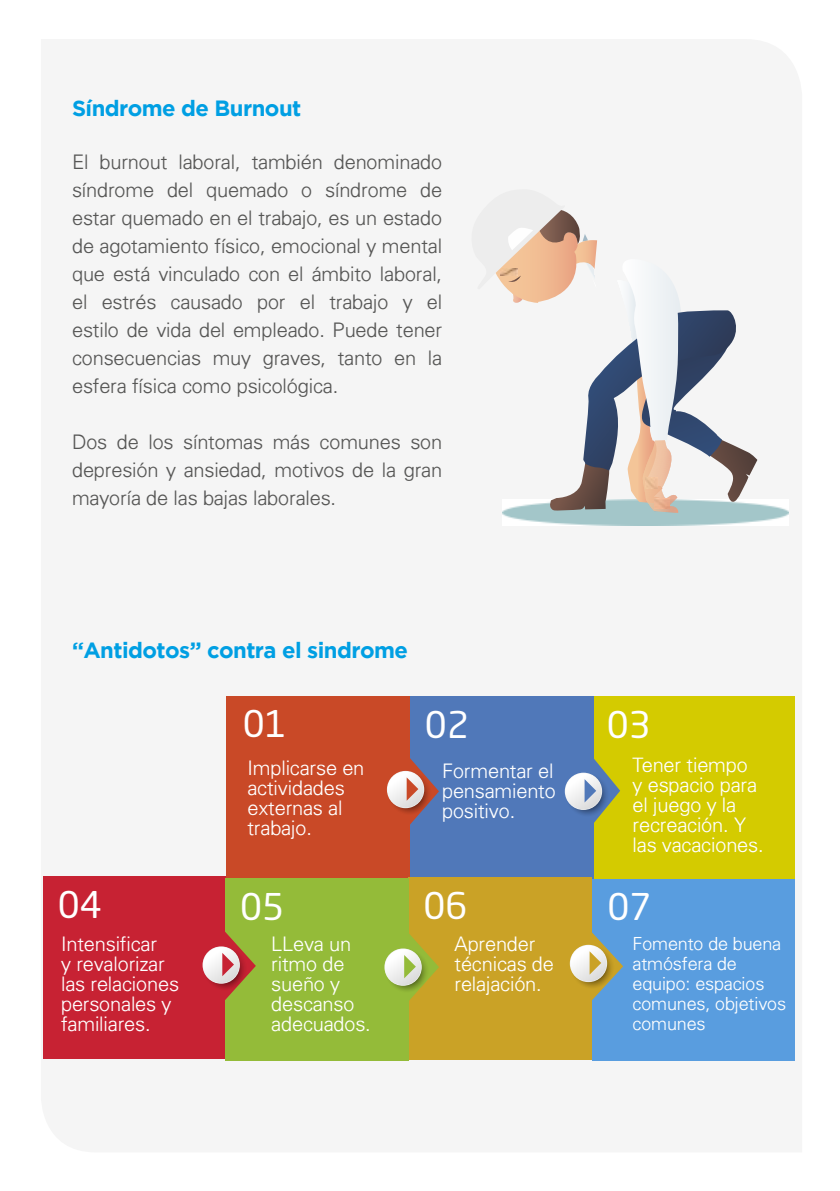
<style>
.page{position:relative;width:840px;height:1191px;background:#fff}
.page>*{position:absolute;margin:0;border:0;box-sizing:border-box;transform-origin:0 0}
.t1{font:36.4px "Neo Sans Std";color:#fff}
.t2{font:700 22px "Gotham";letter-spacing:-.025em;color:#009fe3}
.t3{font:300 20px/28px "Univers";letter-spacing:-.005em;color:#575756;text-align:justify}
.t4{font:300 20px/20px "Univers";letter-spacing:-.005em;color:#fff}
.t5{font:300 18px/20px "Univers";letter-spacing:-.005em;color:#fff}
</style>
<div class="page">
<div style="left:592px;top:878px;width:202px;height:183px;background:#599ddf"></div>
<div style="left:43px;top:876px;width:183px;height:183px;background:#c72233"></div>
<div style="left:591px;top:696px;width:203px;height:182px;background:#d4cb00"></div>
<div style="left:410px;top:696px;width:183px;height:183px;background:#5078b9"></div>
<div style="left:226px;top:696px;width:183px;height:183px;background:#c94927"></div>
<svg style="left:386px;top:770px;width:45px;height:45px"></svg>
<svg style="left:386px;top:771px;width:38px;height:37px"></svg>
<div style="left:387px;top:771px;width:36px;height:36px;background:linear-gradient(to bottom,#fff,#e6e7e7);border-radius:18px"></div>
<svg style="left:406px;top:758px;width:33px;height:67px"></svg>
<svg style="left:564px;top:772px;width:44px;height:44px"></svg>
<div style="left:572px;top:780px;width:30px;height:31px;background:#3b5888;border-radius:15px"></div>
<svg style="left:564px;top:772px;width:37px;height:38px"></svg>
<div style="left:565px;top:773px;width:36px;height:36px;background:linear-gradient(to bottom,#fff,#e5e5e5);border-radius:18px"></div>
<svg style="left:584px;top:758px;width:35px;height:65px"></svg>
<div style="left:408px;top:877px;width:183px;height:183px;background:#caa226"></div>
<div style="left:225px;top:878px;width:183px;height:183px;background:#94bb39"></div>
<svg style="left:202px;top:946px;width:45px;height:44px"></svg>
<svg style="left:202px;top:946px;width:38px;height:37px"></svg>
<div style="left:203px;top:947px;width:36px;height:36px;background:linear-gradient(to bottom,#fff,#e4e4e4);border-radius:18px"></div>
<svg style="left:222px;top:931px;width:34px;height:69px"></svg>
<svg style="left:384px;top:948px;width:44px;height:44px"></svg>
<div style="left:391px;top:955px;width:31px;height:31px;background:#d3d9c9;border-radius:15px"></div>
<svg style="left:384px;top:948px;width:37px;height:37px"></svg>
<div style="left:385px;top:949px;width:36px;height:36px;background:linear-gradient(to bottom,#fff,#e4e4e4);border-radius:18px"></div>
<svg style="left:404px;top:933px;width:35px;height:68px"></svg>
<svg style="left:569px;top:944px;width:45px;height:45px"></svg>
<svg style="left:569px;top:944px;width:37px;height:38px"></svg>
<div style="left:570px;top:945px;width:36px;height:36px;background:linear-gradient(to bottom,#fff,#e6e6e6);border-radius:18px"></div>
<svg style="left:589px;top:932px;width:34px;height:68px"></svg>
<img style="left:502px;top:503px;width:286px;height:22px">
<svg style="left:471px;top:189px;width:286px;height:324px"></svg>
<p class="t2" style="left:72px;top:95px;width:231px">Síndrome de Burnout</p>
<p class="t3" style="left:72px;top:147px;width:371px">El burnout laboral, también denominado síndrome del quemado o síndrome de estar quemado en el trabajo, es un estado de agotamiento físico, emocional y mental que está vinculado con el ámbito laboral, el estrés causado por el trabajo y el estilo de vida del empleado. Puede tener consecuencias muy graves, tanto en la esfera física como psicológica.</p>
<p class="t3" style="left:72px;top:427px;width:371px">Dos de los síntomas más comunes son depresión y ansiedad, motivos de la gran mayoría de las bajas laborales.</p>
<p class="t2" style="left:72px;top:637px;width:337px">“Antidotos” contra el sindrome</p>
<h1 class="t1" style="left:242px;top:701px;width:46px">01</h1>
<h1 class="t1" style="left:425px;top:702px;width:46px">02</h1>
<h1 class="t1" style="left:606px;top:702px;width:46px">03</h1>
<p class="t4" style="left:247px;top:757px;width:118px">Implicarse en actividades externas al trabajo.</p>
<p class="t4" style="left:442px;top:760px;width:115px;text-align:justify">Formentar el pensamiento positivo.</p>
<p class="t4" style="left:632px;top:754px;width:132px">Tener tiempo<br>y espacio para el juego y la recreación. Y las vacaciones.</p>
<h1 class="t1" style="left:58px;top:882px;width:46px">04</h1>
<h1 class="t1" style="left:607px;top:884px;width:46px">07</h1>
<h1 class="t1" style="left:240px;top:884px;width:46px">05</h1>
<h1 class="t1" style="left:423px;top:883px;width:46px">06</h1>
<p class="t4" style="left:61px;top:933px;width:119px">Intensificar<br>y revalorizar las relaciones personales y familiares.</p>
<p class="t4" style="left:271px;top:933px;width:101px">LLeva un ritmo de sueño y descanso adecuados.</p>
<p class="t4" style="left:454px;top:933px;width:101px">Aprender técnicas de relajación.</p>
<p class="t5" style="left:632px;top:933px;width:155px">Fomento de buena atmósfera de equipo: espacios comunes, objetivos comunes</p>
</div>
